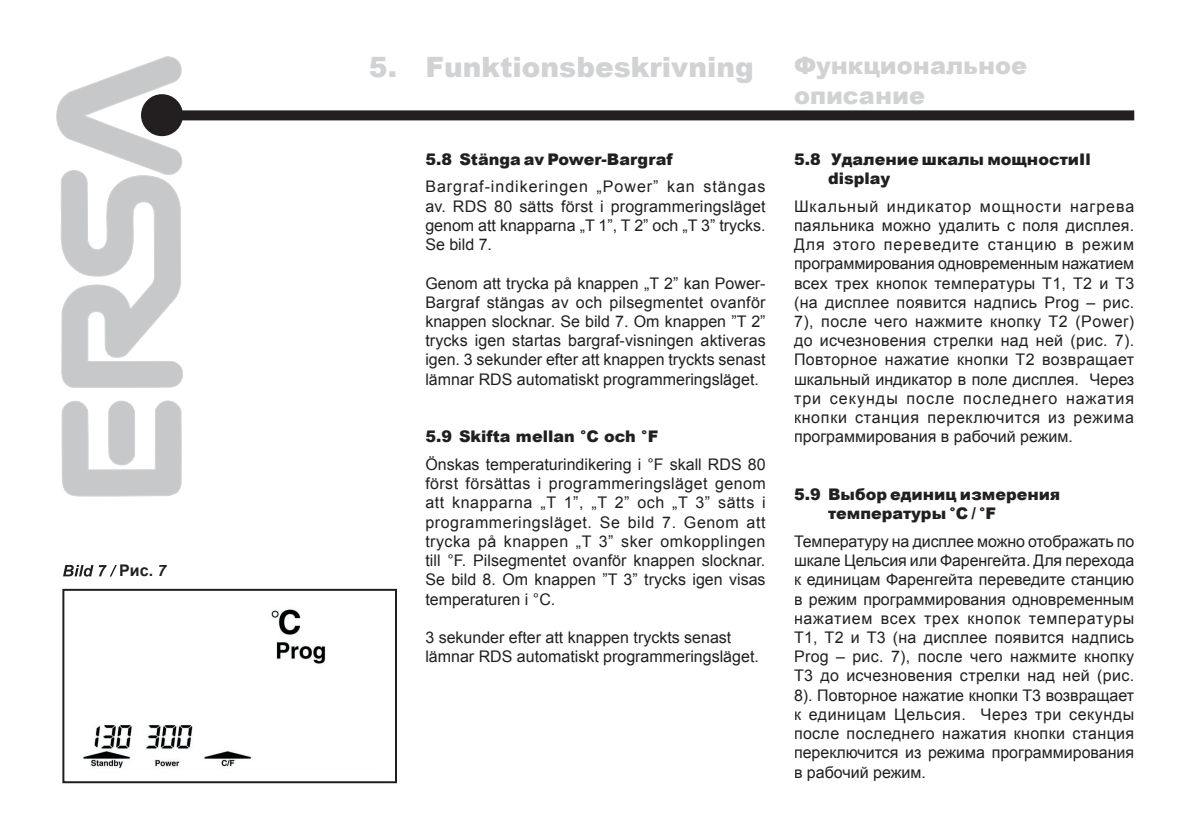
<style>
.page{position:relative;width:1191px;height:840px;background:#fff}
.page>*{position:absolute;margin:0;border:0;box-sizing:border-box;transform-origin:0 0}
.t1{font:900 28px "Arial";color:#d1d2d4}
.t2{font:900 24px/30px "Arial";color:#d1d2d4}
.t3{font:16px/19.2px "Arial";color:#231f20;text-align:justify}
.t4{font:900 16px/19.2px "Arial";color:#231f20}
.t5{font:700 16px "Arial";color:#231f20}
.s1{font-style:italic}
</style>
<div class="page">
<svg style="left:57px;top:57px;width:126px;height:331px"></svg>
<svg style="left:61px;top:400px;width:121px;height:96px"></svg>
<div style="left:181px;top:110px;width:953px;height:10px;background:#231f20"></div>
<div style="left:141px;top:94px;width:42px;height:42px;background:#231f20;border-radius:50%"></div>
<div style="left:62px;top:588px;width:335px;height:194px;border:2px solid #231f20"></div>
<img style="left:83px;top:609px;width:243px;height:158px">
<svg style="left:63px;top:565px;width:54px;height:11px"></svg>
<p class="t5" style="left:119px;top:560px;width:49px">Рис. <span class="s1">7</span></p>
<h1 class="t1" style="left:369px;top:46px;width:386px">5. Funktionsbeskrivning</h1>
<p class="t4" style="left:425px;top:149px;width:249px">5.8 Stänga av Power-Bargraf</p>
<p class="t3" style="left:425px;top:177px;width:342px">Bargraf-indikeringen „Power” kan stängas av. RDS 80 sätts först i programmeringsläget genom att knapparna „T 1”, T 2” och „T 3” trycks.<br>Se bild 7.</p>
<p class="t3" style="left:425px;top:273px;width:342px">Genom att trycka på knappen „T 2” kan Power-Bargraf stängas av och pilsegmentet ovanför knappen slocknar. Se bild 7. Om knappen ”T 2” trycks igen startas bargraf-visningen aktiveras igen. 3 sekunder efter att knappen tryckts senast lämnar RDS automatiskt programmeringsläget.</p>
<p class="t4" style="left:425px;top:426px;width:234px">5.9 Skifta mellan °C och °F</p>
<p class="t3" style="left:425px;top:454px;width:342px">Önskas temperaturindikering i °F skall RDS 80 först försättas i programmeringsläget genom att knapparna „T 1”, „T 2” och „T 3” sätts i programmeringsläget. Se bild 7. Genom att trycka på knappen „T 3” sker omkopplingen till °F. Pilsegmentet ovanför knappen slocknar.<br>Se bild 8. Om knappen ”T 3” trycks igen visas temperaturen i °C.</p>
<p class="t3" style="left:425px;top:627px;width:335px">3 sekunder efter att knappen tryckts senast lämnar RDS automatiskt programmeringsläget.</p>
<h2 class="t2" style="left:794px;top:50px;width:235px">Функциональное описание</h2>
<p class="t4" style="left:828px;top:149px;width:264px;text-indent:-34px">5.8 Удаление шкалы мощностиIl display</p>
<p class="t3" style="left:794px;top:196px;width:342px">Шкальный индикатор мощности нагрева паяльника можно удалить с поля дисплея.<br>Для этого переведите станцию в режим программирования одновременным нажатием всех трех кнопок температуры T1, T2 и T3 (на дисплее появится надпись Prog – рис.<br>7), после чего нажмите кнопку T2 (Power) до исчезновения стрелки над ней (рис. 7).<br>Повторное нажатие кнопки T2 возвращает шкальный индикатор в поле дисплея. Через три секунды после последнего нажатия кнопки станция переключится из режима программирования в рабочий режим.</p>
<p class="t4" style="left:828px;top:484px;width:234px;text-indent:-34px">5.9 Выбор единиц измерения температуры °C / °F</p>
<p class="t3" style="left:794px;top:531px;width:342px">Температуру на дисплее можно отображать по шкале Цельсия или Фаренгейта. Для перехода к единицам Фаренгейта переведите станцию в режим программирования одновременным нажатием всех трех кнопок температуры T1, T2 и T3 (на дисплее появится надпись Prog – рис. 7), после чего нажмите кнопку T3 до исчезновения стрелки над ней (рис.<br>8). Повторное нажатие кнопки T3 возвращает к единицам Цельсия. Через три секунды после последнего нажатия кнопки станция переключится из режима программирования в рабочий режим.</p>
</div>
